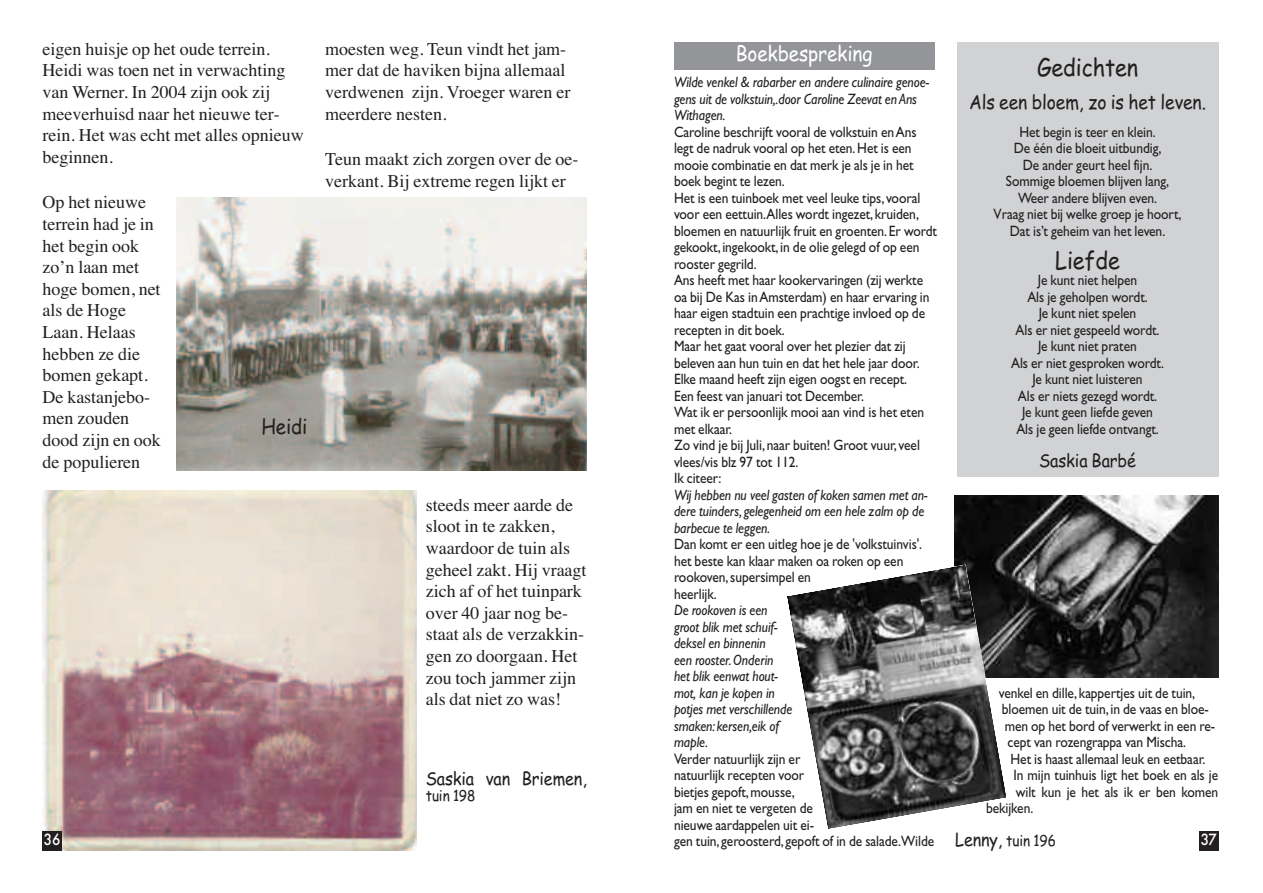
<style>
.page{position:relative;width:1263px;height:893px;background:#fff}
.page>*{position:absolute;margin:0;border:0;box-sizing:border-box;transform-origin:0 0}
.t1{font:24px "Comic Sans MS";letter-spacing:-.005em;color:#231f20;scale:.9 1}
.t2{font:21px "Comic Sans MS";letter-spacing:-.005em;color:#fff;scale:.9 1}
.t3{font:21px "Comic Sans MS";letter-spacing:-.005em;color:#231f20;scale:.9 1}
.t4{font:19.5px "Comic Sans MS";letter-spacing:-.005em;color:#231f20;scale:.9 1}
.t5{font:18px/21.6px "Times";color:#231f20}
.t6{font:18px "Comic Sans MS";letter-spacing:-.005em;color:#231f20;scale:.9 1}
.t7{font:15px/16.5px "Gill Sans";letter-spacing:-.005em;color:#231f20;scale:.9 1}
.t8{font:italic 15px/16.5px "Gill Sans";letter-spacing:-.005em;color:#231f20;scale:.9 1}
.t9{font:15px "Comic Sans MS";letter-spacing:-.005em;color:#231f20;scale:.9 1}
.t10{font:15px "Gill Sans TT";letter-spacing:-.005em;color:#231f20;scale:.9 1}
.t11{font:500 15px "Futura";color:#fff;scale:.9 1}
.s1{font-size:18px}
</style>
<div class="page">
<img style="left:43px;top:491px;width:374px;height:359px">
<img style="left:177px;top:197px;width:410px;height:273px">
<div style="left:43px;top:831px;width:19px;height:19px;background:#231f20"></div>
<div style="left:674px;top:43px;width:260px;height:27px;background:#939598"></div>
<div style="left:957px;top:43px;width:261px;height:434px;background:#d1d2d4"></div>
<img style="left:955px;top:495px;width:263px;height:183px">
<img style="left:787px;top:565px;width:219px;height:263px">
<div style="left:1199px;top:831px;width:19px;height:19px;background:#231f20"></div>
<p class="t5" style="left:43px;top:38px;width:263px">eigen huisje op het oude terrein.<br>Heidi was toen net in verwachting van Werner. In 2004 zijn ook zij meeverhuisd naar het nieuwe ter&shy;rein. Het was echt met alles opnieuw beginnen.</p>
<p class="t5" style="left:43px;top:191px;width:120px">Op het nieuwe terrein had je in het begin ook zo’n laan met hoge bomen, net als de Hoge<br>Laan. Helaas hebben ze die bomen gekapt.<br>De kastanjebo&shy;men zouden dood zijn en ook de populieren</p>
<h2 class="t3" style="left:262px;top:414px;width:53px">Heidi</h2>
<p class="t5" style="left:325px;top:38px;width:247px">moesten weg. Teun vindt het jam&shy;mer dat de haviken bijna allemaal verdwenen zijn. Vroeger waren er meerdere nesten.</p>
<p class="t5" style="left:325px;top:148px;width:255px">Teun maakt zich zorgen over de oe&shy;verkant. Bij extreme regen lijkt er</p>
<p class="t5" style="left:426px;top:494px;width:162px">steeds meer aarde de sloot in te zakken, waardoor de tuin als geheel zakt. Hij vraagt zich af of het tuinpark over 40 jaar nog be&shy;staat als de verzakkin&shy;gen zo doorgaan. Het zou toch jammer zijn als dat niet zo was!</p>
<p class="t11" style="left:44px;top:831px;width:20px">36</p>
<p class="t6" style="left:426px;top:768px;width:180px">Saskia van Briemen,</p>
<p class="t9" style="left:426px;top:787px;width:57px">tuin 198</p>
<h2 class="t2" style="left:736px;top:41px;width:153px">Boekbespreking</h2>
<p class="t8" style="left:674px;top:75px;width:285px">Wilde venkel &amp; rabarber en andere culinaire genoe&shy;gens uit de volkstuin,.door Caroline Zeevat en Ans<br>Withagen.</p>
<p class="t7" style="left:674px;top:125px;width:294px">Caroline beschrijft vooral de volkstuin enAns legt de nadruk vooral op het eten.Het is een mooie combinatie en dat merk je als je in het boek begint te lezen.<br>Het is een tuinboek met veel leuke tips, vooral voor een eettuin.Alles wordt ingezet, kruiden, bloemen en natuurlijk fruit en groenten.Er wordt gekookt, ingekookt, in de olie gelegd of op een rooster gegrild.<br>Ans heeft met haar kookervaringen (zij werkte oa bij De Kas inAmsterdam) en haar ervaring in haar eigen stadtuin een prachtige invloed op de recepten in dit boek.<br>Maar het gaat vooral over het plezier dat zij beleven aan hun tuin en dat het hele jaar door.<br>Elke maand heeft zijn eigen oogst en recept.<br>Een feest van januari tot December.<br>Wat ik er persoonlijk mooi aan vind is het eten met elkaar.<br>Zo vind je bij Juli, naar buiten! Groot vuur, veel vlees/vis blz 97 tot 112.</p>
<p class="t10" style="left:674px;top:469px;width:54px">Ik citeer:</p>
<p class="t8" style="left:674px;top:488px;width:283px">Wij hebben nu veel gasten of koken samen met an&shy;dere tuinders, gelegenheid om een hele zalm op de barbecue te leggen.</p>
<p class="t7" style="left:674px;top:537px;width:277px">Dan komt er een uitleg hoe je de 'volkstuinvis'. het beste kan klaar maken oa roken op een rookoven,supersimpel en<br>heerlijk.</p>
<p class="t8" style="left:674px;top:603px;width:133px">De rookoven is een groot blik met schuif&shy;deksel en binnenin<br>een rooster.Onderin het blik eenwat hout&shy;mot, kan je kopen in potjes met verschillende smaken: kersen,eik of maple.</p>
<p class="t7" style="left:674px;top:752px;width:291px">Verder natuurlijk zijn er<br>natuurlijk recepten voor<br>bietjes gepoft,mousse,<br>jam en niet te vergeten de<br>nieuwe aardappelen uit ei-<br>gen tuin, geroosterd, gepoft of in de salade.Wilde</p>
<h1 class="t1" style="left:1037px;top:53px;width:114px">Gedichten</h1>
<h3 class="t4" style="left:969px;top:91px;width:265px">Als een bloem, zo is het leven.</h3>
<p class="t7" style="left:994px;top:125px;width:210px;text-align:center">Het begin is teer en klein.<br>De één die bloeit uitbundig,<br>De ander geurt heel fijn.<br>Sommige bloemen blijven lang,<br>Weer andere blijven even.<br>Vraag niet bij welke groep je hoort,<br>Dat is’t geheim van het leven.</p>
<h1 class="t1" style="left:1055px;top:246px;width:73px">Liefde</h1>
<p class="t7" style="left:1011px;top:273px;width:171px;text-align:center">Je kunt niet helpen<br>Als je geholpen wordt.<br>Je kunt niet spelen<br>Als er niet gespeeld wordt.<br>Je kunt niet praten<br>Als er niet gesproken wordt.<br>Je kunt niet luisteren<br>Als er niets gezegd wordt.<br>Je kunt geen liefde geven<br>Als je geen liefde ontvangt.</p>
<p class="t6" style="left:1039px;top:450px;width:109px">Saskia Barbé</p>
<p class="t7" style="left:999px;top:686px;width:220px">venkel en dille, kappertjes uit de tuin,</p>
<p class="t7" style="left:1002px;top:702px;width:232px">bloemen uit de tuin, in de vaas en bloe-</p>
<p class="t7" style="left:1005px;top:719px;width:235px">men op het bord of verwerkt in een re-</p>
<p class="t7" style="left:1007px;top:735px;width:200px">cept van rozengrappa van Mischa.</p>
<p class="t7" style="left:1010px;top:752px;width:218px">Het is haast allemaal leuk en eetbaar.</p>
<p class="t7" style="left:1013px;top:768px;width:229px">In mijn tuinhuis ligt het boek en als je</p>
<p class="t7" style="left:1016px;top:785px;width:226px">wilt kun je het als ik er ben komen</p>
<p class="t7" style="left:986px;top:801px;width:54px">bekijken.</p>
<p class="t9" style="left:955px;top:832px;width:113px"><span class="s1">Lenny,</span> tuin 196</p>
<p class="t11" style="left:1201px;top:831px;width:19px">37</p>
</div>
